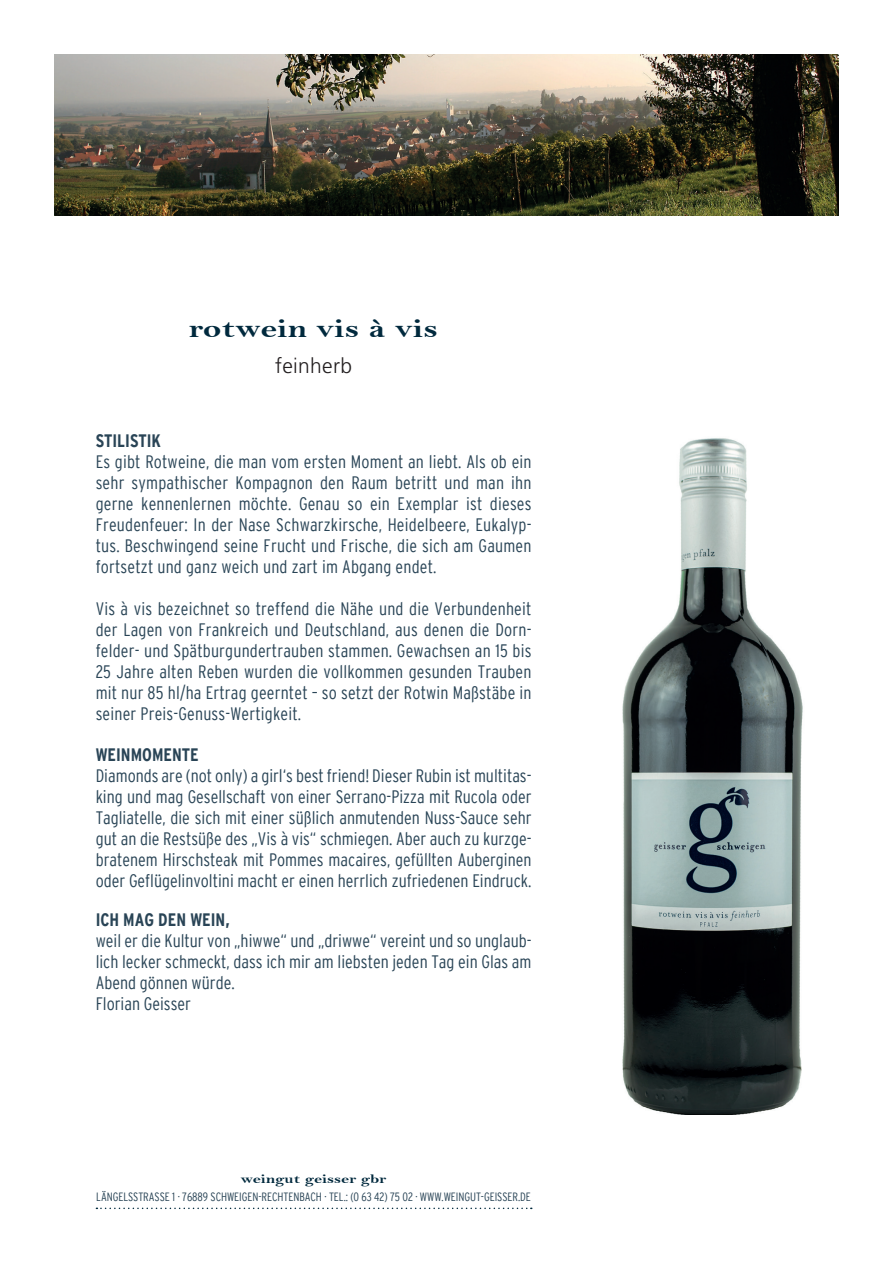
<style>
.page{position:relative;width:893px;height:1263px;background:#fff}
.page>*{position:absolute;margin:0;border:0;box-sizing:border-box;transform-origin:0 0}
.t1{font:26.4px "Bell MT Bold";letter-spacing:.005em;color:#00293d;scale:1.32 1}
.t2{font:300 21px "Frutiger";letter-spacing:.015em;color:#231f20}
.t3{font:300 condensed 18px/21px "Interstate";color:#294456;text-align:justify}
.t4{font:700 condensed 18px "Interstate";color:#294456}
.t5{font:12.75px "Bell MT Bold";color:#00293d;scale:1.32 1}
.t6{font:300 condensed 12px "Interstate";letter-spacing:-.005em;color:#294456}
</style>
<div class="page">
<svg style="left:96px;top:1207px;width:436px;height:2px"></svg>
<img style="left:54px;top:54px;width:785px;height:162px">
<img style="left:622px;top:438px;width:181px;height:676px">
<h1 class="t1" style="left:189px;top:312px;width:190px">rotwein vis à vis</h1>
<p class="t2" style="left:275px;top:353px;width:78px">feinherb</p>
<p class="t4" style="left:96px;top:431px;width:67px">STILISTIK</p>
<p class="t3" style="left:96px;top:451px;width:437px">Es gibt Rotweine, die man vom ersten Moment an liebt. Als ob ein sehr sympathischer Kompagnon den Raum betritt und man ihn gerne kennenlernen möchte. Genau so ein Exemplar ist dieses Freudenfeuer: In der Nase Schwarzkirsche, Heidelbeere, Eukalyp&shy;tus. Beschwingend seine Frucht und Frische, die sich am Gaumen fortsetzt und ganz weich und zart im Abgang endet.</p>
<p class="t3" style="left:96px;top:598px;width:437px">Vis à vis bezeichnet so treffend die Nähe und die Verbundenheit der Lagen von Frankreich und Deutschland, aus denen die Dorn&shy;felder- und Spätburgundertrauben stammen. Gewachsen an 15 bis 25 Jahre alten Reben wurden die vollkommen gesunden Trauben mit nur 85 hl/ha Ertrag geerntet – so setzt der Rotwin Maßstäbe in seiner Preis-Genuss-Wertigkeit.</p>
<p class="t4" style="left:96px;top:744px;width:105px">WEINMOMENTE</p>
<p class="t3" style="left:96px;top:765px;width:437px">Diamonds are (not only) a girl‘s best friend! Dieser Rubin ist multitas&shy;king und mag Gesellschaft von einer Serrano-Pizza mit Rucola oder Tagliatelle, die sich mit einer süßlich anmutenden Nuss-Sauce sehr gut an die Restsüße des „Vis à vis“ schmiegen. Aber auch zu kurzge&shy;bratenem Hirschsteak mit Pommes macaires, gefüllten Auberginen oder Geflügelinvoltini macht er einen herrlich zufriedenen Eindruck.</p>
<p class="t4" style="left:96px;top:909px;width:136px">ICH MAG DEN WEIN,</p>
<p class="t3" style="left:96px;top:930px;width:437px;text-align:left">weil er die Kultur von „hiwwe“ und „driwwe“ vereint und so unglaub&shy;lich lecker schmeckt, dass ich mir am liebsten jeden Tag ein Glas am Abend gönnen würde.<br>Florian Geisser</p>
<p class="t5" style="left:241px;top:1171px;width:112px">weingut geisser gbr</p>
<p class="t6" style="left:96px;top:1189px;width:436px">LÄNGELSSTRASSE 1 · 76889 SCHWEIGEN-RECHTENBACH · TEL.: (0 63 42) 75 02 · WWW.WEINGUT-GEISSER.DE</p>
</div>
